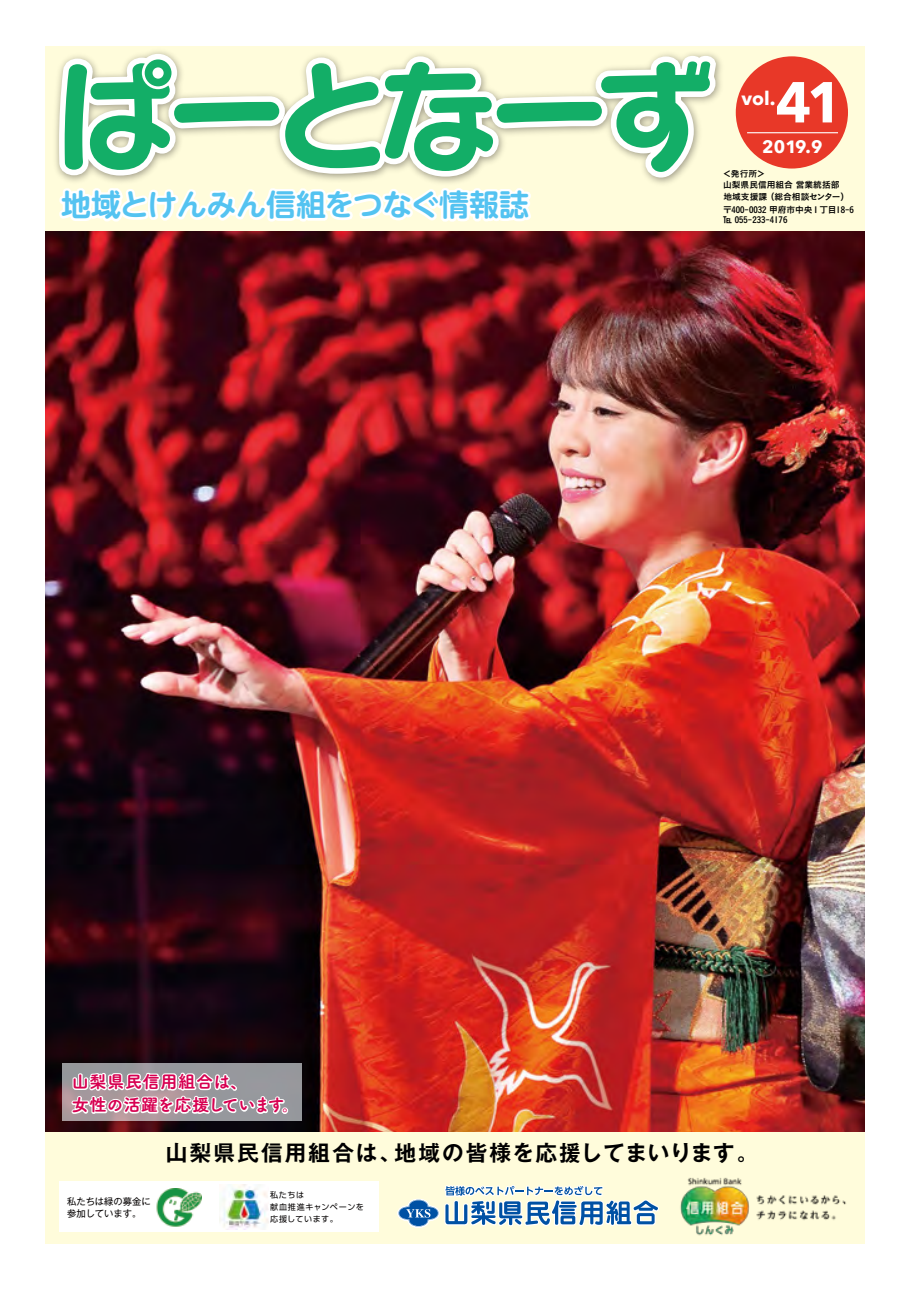
<style>
.page{position:relative;width:913px;height:1290px;background:#fff}
.page>*{position:absolute;margin:0;border:0;box-sizing:border-box;transform-origin:0 0}
.t1{font:700 57px "Avenir Next";color:#fff}
.t2{font:700 30px "UD Shin M Go Pro De";letter-spacing:-.015em;color:#54c3f1}
.t3{font:700 21.62px "Gothic MB101 Pro De";letter-spacing:.1em;color:#000}
.t4{font:700 19px "Avenir Next";color:#fff}
.t5{font:700 17.75px "Avenir Next";color:#fff}
.t6{font:17.25px/23.1px "Tsuku A Rd Gothic Std E";letter-spacing:.02em;color:#d70051}
.t7{font:9.25px/12.4px "Gothic MB101 Pro";color:#040000}
.t8{font:8.75px/11.2px "Koburina Go Std W6";color:#000}
.t9{font:8px/11.8px "UD Shin Go Pro";letter-spacing:.08em;color:#040000}
</style>
<div class="page">
<div style="left:46px;top:46px;width:818px;height:1198px;background:#fffcdb"></div>
<img style="left:45px;top:232px;width:819px;height:900px">
<svg style="left:397px;top:1185px;width:262px;height:43px"></svg>
<div style="left:59px;top:1181px;width:320px;height:50px;background:#fff"></div>
<div style="left:735px;top:56px;width:112px;height:113px;background:#e83828;border-radius:50%"></div>
<hr style="left:747px;top:132px;width:90px;height:1px;background:#fff">
<svg style="left:47px;top:51px;width:674px;height:247px"></svg>
<img style="left:680px;top:1177px;width:166px;height:59px">
<svg style="left:65px;top:59px;width:645px;height:113px"></svg>
<svg style="left:62px;top:1063px;width:239px;height:58px"></svg>
<svg style="left:70px;top:951px;width:219px;height:281px"></svg>
<h2 class="t2" style="left:61px;top:180px;width:469px">地域とけんみん信組をつなぐ情報誌</h2>
<h3 class="t4" style="left:741px;top:82px;width:36px">vol.</h3>
<h1 class="t1" style="left:775px;top:53px;width:69px">41</h1>
<h3 class="t5" style="left:762px;top:131px;width:62px">2019.9</h3>
<p class="t8" style="left:722px;top:168px;width:128px">＜発行所＞<br>山梨県民信用組合 営業統括部地域支援課 （総合相談センター）</p>
<p class="t8" style="left:723px;top:205px;width:132px;line-height:10px">〒400-0032 甲府市中央１丁目18-6 ℡ 055-233-4176</p>
<h3 class="t6" style="left:72px;top:1069px;width:229px">山梨県民信用組合は、<br>女性の活躍を応援しています。</h3>
<h3 class="t3" style="left:166px;top:1135px;width:594px">山梨県民信用組合は、地域の皆様を応援してまいります。</h3>
<p class="t7" style="left:67px;top:1194px;width:85px">私たちは緑の募金に参加しています。</p>
<p class="t9" style="left:270px;top:1189px;width:95px">私たちは<br>献血推進キャンペーンを応援しています。</p>
</div>
